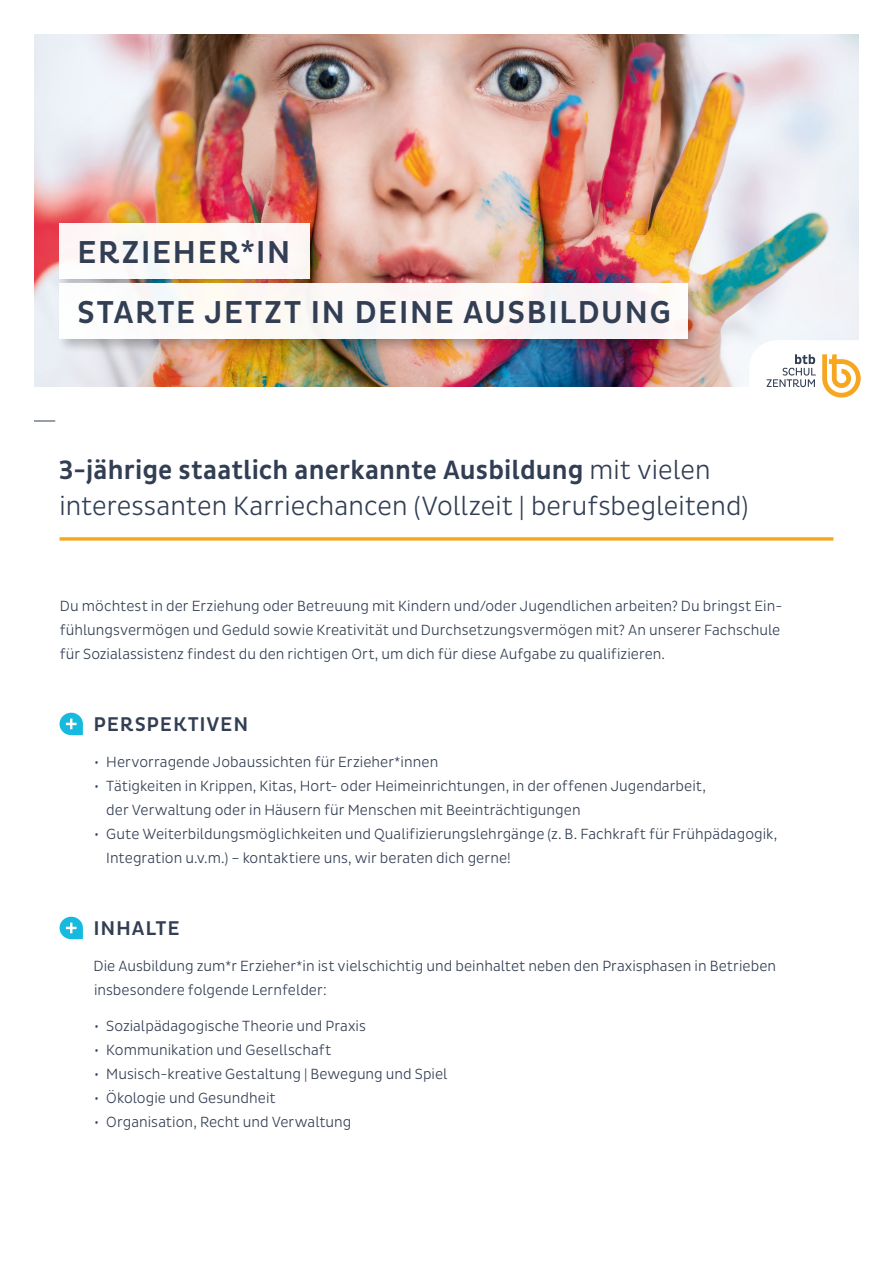
<style>
.page{position:relative;width:893px;height:1263px;background:#fff}
.page>*{position:absolute;margin:0;border:0;box-sizing:border-box;transform-origin:0 0}
.t1{font:500 32.25px/60px "Pluto Cond";letter-spacing:.035em;color:#323e53}
.t2{font:300 27px/36px "Pluto Sans Cond";color:#323e53}
.t3{font:500 20.25px "Pluto Cond";letter-spacing:.04em;color:#323e53}
.t4{font:300 15px/24px "Pluto Sans Cond";letter-spacing:.005em;color:#323e53}
.s1{font-weight:500}
</style>
<div class="page">
<img style="left:34px;top:34px;width:825px;height:353px">
<svg style="left:60px;top:537px;width:773px;height:4px"></svg>
<div style="left:56px;top:220px;width:269px;height:74px;background:#000;opacity:.25"></div>
<div style="left:60px;top:223px;width:250px;height:56px;background:#fdf9f6"></div>
<div style="left:56px;top:280px;width:647px;height:74px;background:#000;opacity:.25"></div>
<div style="left:60px;top:283px;width:628px;height:56px;background:#fcf9f7"></div>
<svg style="left:60px;top:713px;width:23px;height:22px"></svg>
<svg style="left:60px;top:917px;width:23px;height:22px"></svg>
<svg style="left:34px;top:421px;width:21px;height:1px"></svg>
<svg style="left:749px;top:340px;width:112px;height:58px"></svg>
<h1 class="t1" style="left:77px;top:222px;width:595px">ERZIEHER*IN<br>STARTE JETZT IN DEINE AUSBILDUNG</h1>
<h2 class="t2" style="left:59px;top:452px;width:691px"><span class="s1">3-jährige staatlich anerkannte Ausbildung</span> mit vielen interessanten Karriechancen (Vollzeit | berufsbegleitend)</h2>
<p class="t4" style="left:60px;top:594px;width:724px">Du möchtest in der Erziehung oder Betreuung mit Kindern und/oder Jugendlichen arbeiten? Du bringst Ein&shy;fühlungsvermögen und Geduld sowie Kreativität und Durchsetzungsvermögen mit? An unserer Fachschule für Sozialassistenz findest du den richtigen Ort, um dich für diese Aufgabe zu qualifizieren.</p>
<h3 class="t3" style="left:94px;top:712px;width:156px">PERSPEKTIVEN</h3>
<p class="t4" style="left:94px;top:750px;width:346px">• Hervorragende Jobaussichten für Erzieher*innen</p>
<p class="t4" style="left:106px;top:774px;width:601px;text-indent:-12px">• Tätigkeiten in Krippen, Kitas, Hort- oder Heimeinrichtungen, in der offenen Jugendarbeit, der Verwaltung oder in Häusern für Menschen mit Beeinträchtigungen</p>
<p class="t4" style="left:106px;top:822px;width:672px;text-indent:-12px">• Gute Weiterbildungsmöglichkeiten und Qualifizierungslehrgänge (z. B. Fachkraft für Frühpädagogik,<br>Integration u.v.m.) – kontaktiere uns, wir beraten dich gerne!</p>
<h3 class="t3" style="left:94px;top:916px;width:88px">INHALTE</h3>
<p class="t4" style="left:94px;top:954px;width:684px">Die Ausbildung zum*r Erzieher*in ist vielschichtig und beinhaltet neben den Praxisphasen in Betrieben insbesondere folgende Lernfelder:</p>
<p class="t4" style="left:94px;top:1014px;width:273px">• Sozialpädagogische Theorie und Praxis</p>
<p class="t4" style="left:94px;top:1038px;width:239px">• Kommunikation und Gesellschaft</p>
<p class="t4" style="left:94px;top:1062px;width:355px">• Musisch-kreative Gestaltung | Bewegung und Spiel</p>
<p class="t4" style="left:94px;top:1086px;width:183px">• Ökologie und Gesundheit</p>
<p class="t4" style="left:94px;top:1110px;width:259px">• Organisation, Recht und Verwaltung</p>
</div>
